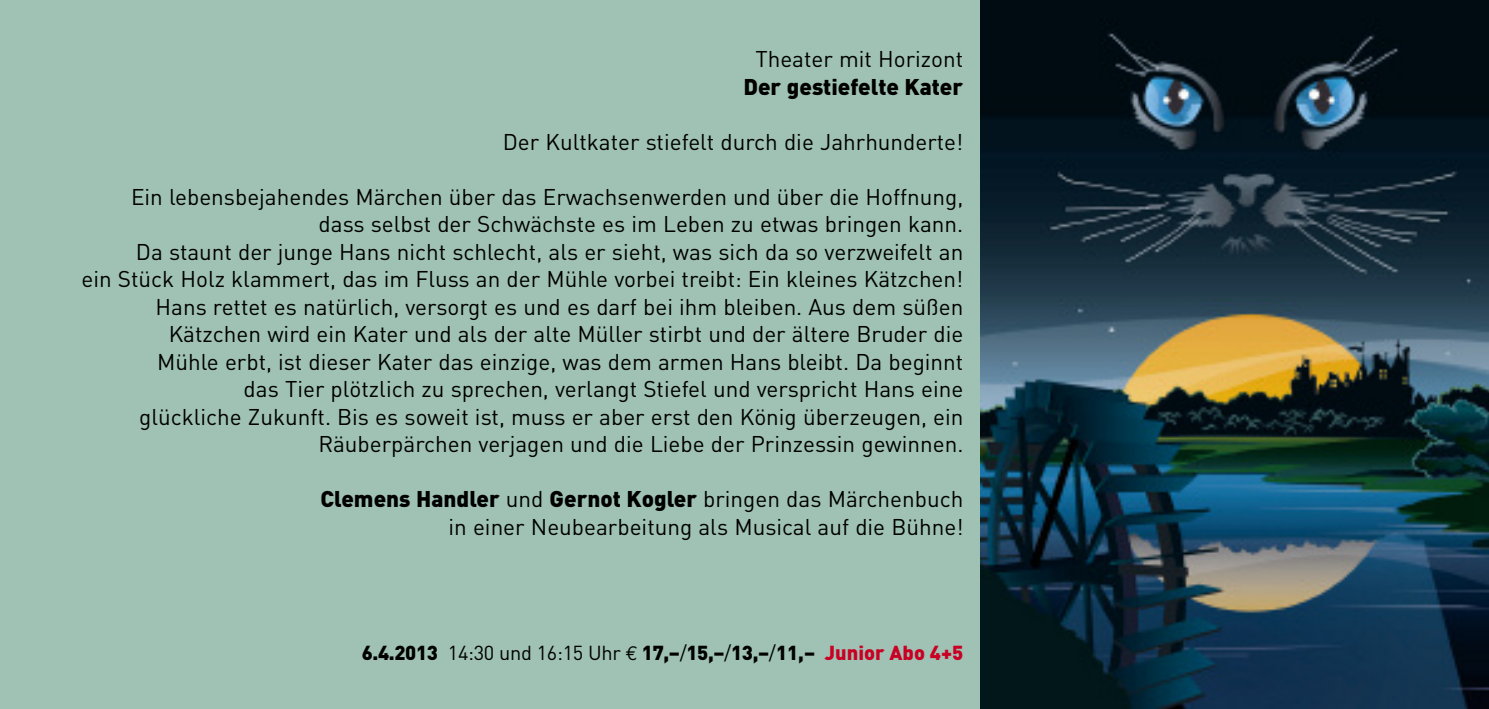
<style>
.page{position:relative;width:1489px;height:709px;background:#fff}
.page>*{position:absolute;margin:0;border:0;box-sizing:border-box;transform-origin:0 0}
.t1{font:22.5px/27.5px "DIN";color:#000;text-align:right}
.t2{font:900 22.5px "DIN";color:#000}
.t3{font:900 20px "DIN";color:#000}
.s1{font-weight:900}
.s2{font-weight:400}
.s3{font-family:"Euro Mono";font-weight:400}
.s4{color:#c90023}
</style>
<div class="page">
<div style="left:0;top:0;width:1488px;height:709px;background:#9fc2b5"></div>
<img style="left:980px;top:0;width:508px;height:709px">
<p class="t1" style="left:755px;top:46px;width:209px">Theater mit Horizont</p>
<p class="t2" style="left:743px;top:74px;width:221px">Der gestiefelte Kater</p>
<p class="t1" style="left:503px;top:128px;width:462px">Der Kultkater stiefelt durch die Jahrhunderte!</p>
<p class="t1" style="left:81px;top:183px;width:883px">Ein lebensbejahendes Märchen über das Erwachsenwerden und über die Hoffnung, dass selbst der Schwächste es im Leben zu etwas bringen kann.<br>Da staunt der junge Hans nicht schlecht, als er sieht, was sich da so verzweifelt an<br>ein Stück Holz klammert, das im Fluss an der Mühle vorbei treibt: Ein kleines Kätzchen!<br>Hans rettet es natürlich, versorgt es und es darf bei ihm bleiben. Aus dem süßen Kätzchen wird ein Kater und als der alte Müller stirbt und der ältere Bruder die<br>Mühle erbt, ist dieser Kater das einzige, was dem armen Hans bleibt. Da beginnt<br>das Tier plötzlich zu sprechen, verlangt Stiefel und verspricht Hans eine<br>glückliche Zukunft. Bis es soweit ist, muss er aber erst den König überzeugen, ein Räuberpärchen verjagen und die Liebe der Prinzessin gewinnen.</p>
<p class="t1" style="left:320px;top:486px;width:644px"><span class="s1">Clemens Handler</span> und <span class="s1">Gernot Kogler</span> bringen das Märchenbuch in einer Neubearbeitung als Musical auf die Bühne!</p>
<p class="t3" style="left:362px;top:641px;width:603px">6.4.2013 <span class="s2">14:30 und 16:15 Uhr</span> <span class="s3">€</span> 17,–<span class="s2">/</span>15,–<span class="s2">/</span>13,–<span class="s2">/</span>11,– <span class="s4">Junior Abo 4+5</span></p>
</div>
